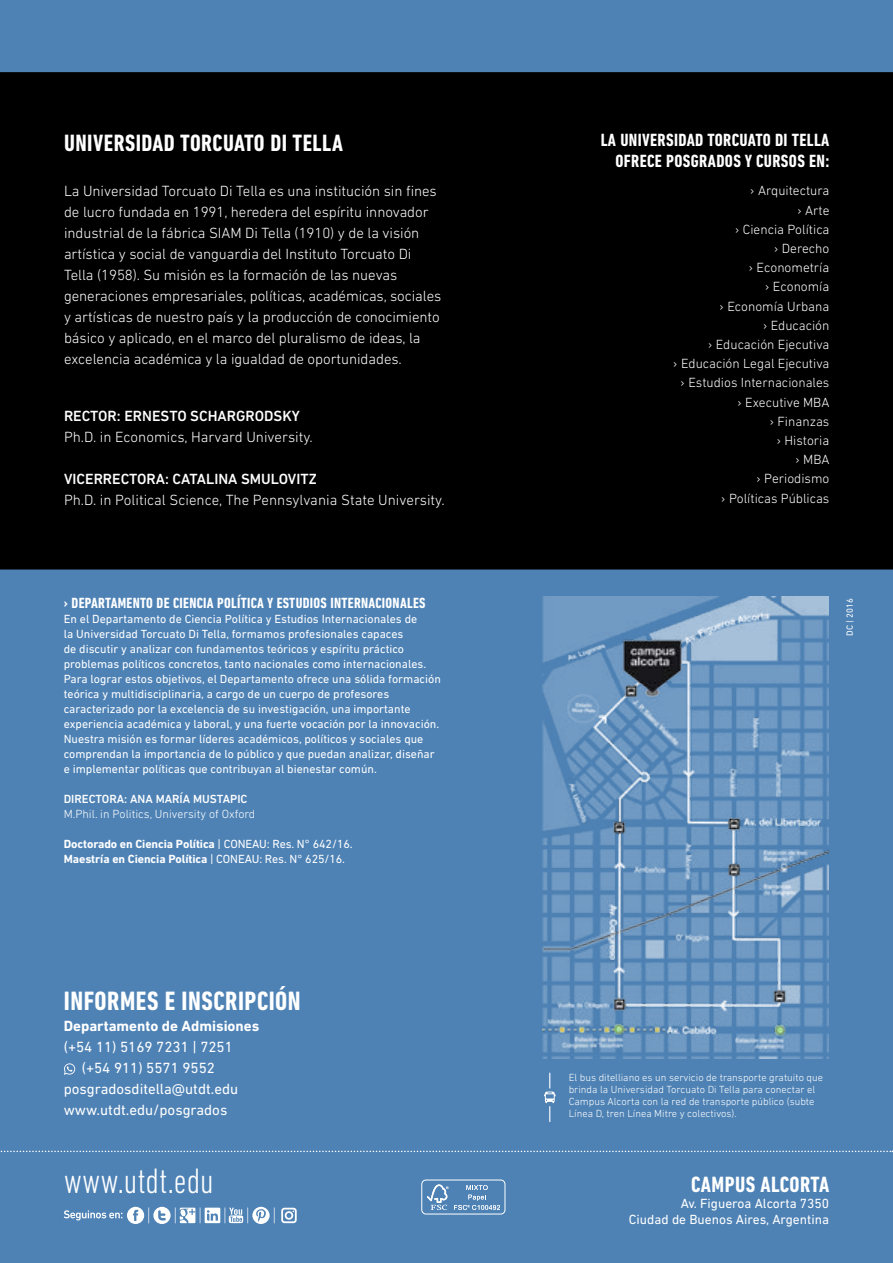
<style>
.page{position:relative;width:893px;height:1263px;background:#4e82b5}
.page>*{position:absolute;margin:0;border:0;box-sizing:border-box;transform-origin:0 0}
.t1{font:300 condensed 36px "DIN Next LT Pro";color:#fff}
.t2{font:700 condensed 27px "DIN Next LT Pro";letter-spacing:.02em;color:#fff}
.t3{font:700 condensed 24px "DIN Next LT Pro";letter-spacing:.02em;color:#fff}
.t4{font:700 condensed 22.5px "DIN Next LT Pro";letter-spacing:.02em;color:#fff}
.t5{font:700 condensed 18px/21px "DIN Next LT Pro";letter-spacing:.02em;color:#fff;text-align:right}
.t6{font:300 15px/21px "DIN Next LT Pro";letter-spacing:-.005em;color:#fff}
.t7{font:15px "DIN Next LT Pro";color:#fff}
.t8{font:500 15px "DIN Next LT Pro";color:#fff}
.t9{font:700 condensed 15px "DIN Next LT Pro";letter-spacing:.02em;color:#fff}
.t10{font:700 15px "DIN Next LT Pro";color:#fff}
.t11{font:300 13.5px/19.2px "DIN Next LT Pro";color:#fff;text-align:right}
.t12{font:13.5px/16.2px "DIN Next LT Pro";color:#fff;text-align:right}
.t13{font:12px/15px "DIN Next LT Pro";color:#fff}
.t14{font:700 12px/15px "DIN Next LT Pro";letter-spacing:-.005em;color:#fff}
.t15{font:300 12px "DIN Next LT Pro";color:#fff}
.t16{font:500 12px "DIN Next LT Pro";color:#fff}
.t17{font:300 10.5px/12px "DIN Next LT Pro";color:#fff}
.t18{font:9px "DIN Next LT Pro";color:#fff}
.s1{font-weight:400}
</style>
<div class="page">
<svg style="left:0;top:72px;width:893px;height:599px;fill:#000"></svg>
<svg style="left:0;top:1151px;width:893px;height:1px"></svg>
<svg style="left:64px;top:1207px;width:211px;height:17px"></svg>
<img style="left:542px;top:597px;width:287px;height:462px">
<hr style="left:549px;top:1073px;width:1px;height:48px;background:#fff">
<div style="left:541px;top:1088px;width:18px;height:18px;background:#4e82b5"></div>
<svg style="left:544px;top:1091px;width:12px;height:12px"></svg>
<svg style="left:64px;top:1063px;width:11px;height:12px"></svg>
<svg style="left:281px;top:1208px;width:16px;height:15px"></svg>
<div style="left:421px;top:1179px;width:84px;height:35px;border:1px solid #fff;border-radius:4px"></div>
<svg style="left:427px;top:1184px;width:73px;height:26px"></svg>
<h3 class="t3" style="left:64px;top:129px;width:280px">UNIVERSIDAD TORCUATO DI TELLA</h3>
<p class="t6" style="left:64px;top:180px;width:379px">La Universidad Torcuato Di Tella es una institución sin fines de lucro fundada en 1991, heredera del espíritu innovador industrial de la fábrica SIAM Di Tella (1910) y de la visión artística y social de vanguardia del Instituto Torcuato Di Tella (1958). Su misión es la formación de las nuevas generaciones empresariales, políticas, académicas, sociales y artísticas de nuestro país y la producción de conocimiento básico y aplicado, en el marco del pluralismo de ideas, la excelencia académica y la igualdad de oportunidades.</p>
<p class="t8" style="left:64px;top:407px;width:237px">RECTOR: ERNESTO SCHARGRODSKY</p>
<p class="t6" style="left:64px;top:426px;width:250px">Ph.D. in Economics, Harvard University.</p>
<p class="t8" style="left:64px;top:470px;width:254px">VICERRECTORA: CATALINA SMULOVITZ</p>
<p class="t6" style="left:64px;top:489px;width:382px">Ph.D. in Political Science, The Pennsylvania State University.</p>
<p class="t9" style="left:64px;top:594px;width:363px">› DEPARTAMENTO DE CIENCIA POLÍTICA Y ESTUDIOS INTERNACIONALES</p>
<p class="t13" style="left:64px;top:611px;width:379px">En el Departamento de Ciencia Política y Estudios Internacionales de<br>la Universidad Torcuato Di Tella, formamos profesionales capaces<br>de discutir y analizar con fundamentos teóricos y espíritu práctico problemas políticos concretos, tanto nacionales como internacionales.<br>Para lograr estos objetivos, el Departamento ofrece una sólida formación teórica y multidisciplinaria, a cargo de un cuerpo de profesores caracterizado por la excelencia de su investigación, una importante experiencia académica y laboral, y una fuerte vocación por la innovación.<br>Nuestra misión es formar líderes académicos, políticos y sociales que comprendan la importancia de lo público y que puedan analizar, diseñar e implementar políticas que contribuyan al bienestar común.</p>
<p class="t16" style="left:64px;top:792px;width:185px">DIRECTORA: ANA MARÍA MUSTAPIC</p>
<p class="t15" style="left:64px;top:807px;width:193px">M.Phil. in Politics, University of Oxford</p>
<p class="t14" style="left:64px;top:836px;width:290px">Doctorado en Ciencia Política <span class="s1">| CONEAU: Res. N° 642/16.<br></span>Maestría en Ciencia Política <span class="s1">| CONEAU: Res. N° 625/16.</span></p>
<h2 class="t2" style="left:64px;top:986px;width:238px">INFORMES E INSCRIPCIÓN</h2>
<p class="t10" style="left:64px;top:1017px;width:197px">Departamento de Admisiones</p>
<p class="t7" style="left:64px;top:1038px;width:171px">(+54 11) 5169 7231 | 7251</p>
<p class="t7" style="left:82px;top:1059px;width:135px">(+54 911) 5571 9552</p>
<p class="t7" style="left:64px;top:1080px;width:176px">posgradosditella@utdt.edu</p>
<p class="t7" style="left:64px;top:1101px;width:165px">www.utdt.edu/posgrados</p>
<h1 class="t1" style="left:64px;top:1161px;width:152px">www.utdt.edu</h1>
<h3 class="t5" style="left:601px;top:130px;width:230px">LA UNIVERSIDAD TORCUATO DI TELLA<br>OFRECE POSGRADOS Y CURSOS EN:</h3>
<p class="t11" style="left:673px;top:181px;width:158px">› Arquitectura<br>› Arte<br>› Ciencia Política<br>› Derecho<br>› Econometría<br>› Economía<br>› Economía Urbana<br>› Educación<br>› Educación Ejecutiva<br>› Educación Legal Ejecutiva › Estudios Internacionales › Executive MBA<br>› Finanzas<br>› Historia<br>› MBA<br>› Periodismo<br>› Políticas Públicas</p>
<p class="t18" style="left:844px;top:636px;width:39px;rotate:-90deg">DC | 2016</p>
<p class="t17" style="left:569px;top:1071px;width:256px">El bus ditelliano es un servicio de transporte gratuito que brinda la Universidad Torcuato Di Tella para conectar el Campus Alcorta con la red de transporte público (subte Línea D, tren Línea Mitre y colectivos).</p>
<h3 class="t4" style="left:691px;top:1171px;width:139px">CAMPUS ALCORTA</h3>
<p class="t12" style="left:629px;top:1195px;width:202px">Av. Figueroa Alcorta 7350<br>Ciudad de Buenos Aires, Argentina</p>
</div>
